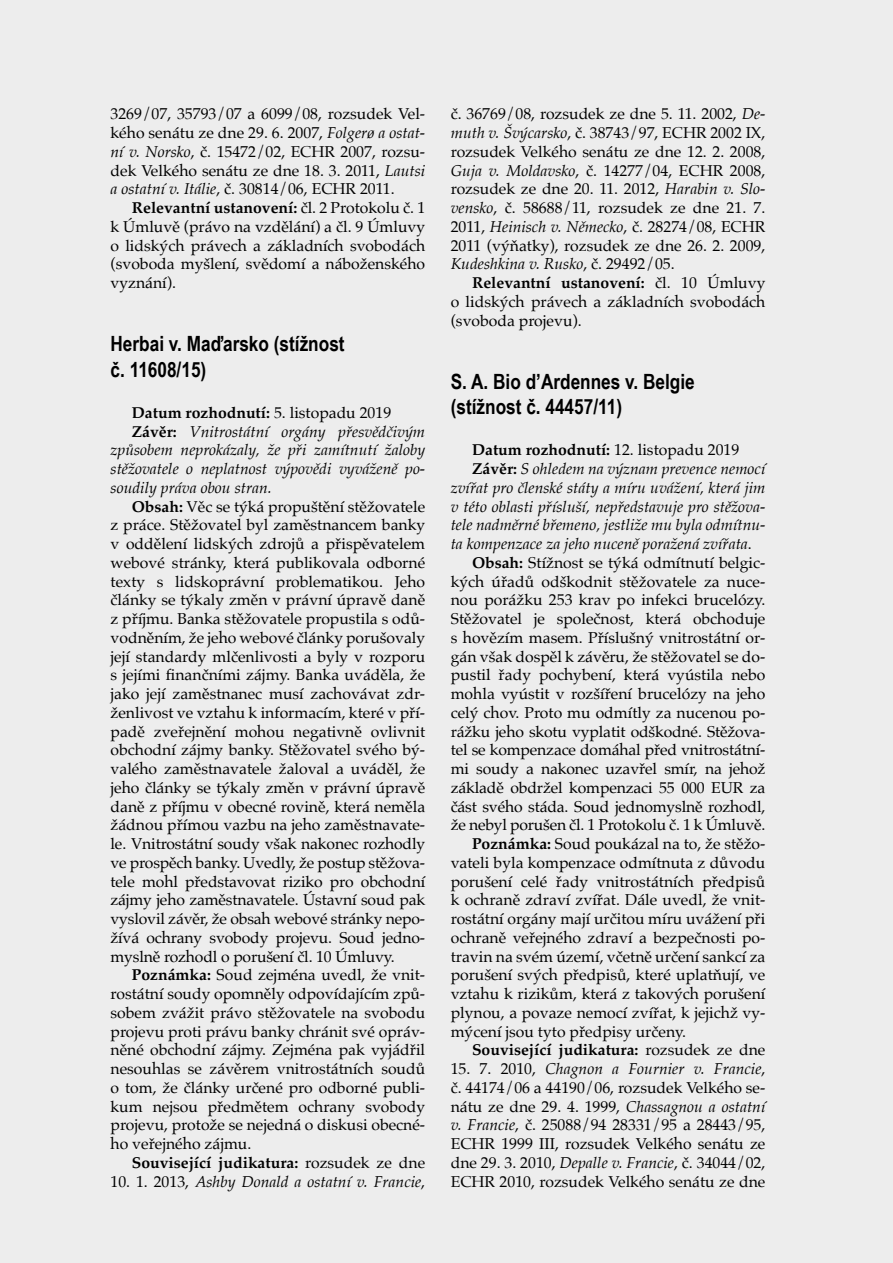
<style>
.page{position:relative;width:893px;height:1263px;background:#ededed}
.page>*{position:absolute;margin:0;border:0;box-sizing:border-box;transform-origin:0 0}
.titulek_14_17{font:700 21px/25.5px "Arial Narrow";color:#000}
.t1{font:15.75px/18.8px "Palatino";color:#000;text-align:justify}
.t2{font:italic 15.75px/18.8px "Palatino";color:#000;text-align:justify}
.t3{font:700 15.75px "Palatino";color:#000}
.s1{font-style:italic}
.s2{font-weight:700}
.s3{font-weight:400}
.s4{font-weight:700;font-style:normal}
.s5{font-style:normal}
</style>
<div class="page">
<p class="t1" style="left:111px;top:104px;width:316px">3269/07, 35793/07 a 6099/08, rozsudek Vel&shy;kého senátu ze dne 29. 6. 2007, <span class="s1">Folgerø a ostat&shy;ní v. Norsko</span>, č. 15472/02, ECHR 2007, rozsu&shy;dek Velkého senátu ze dne 18. 3. 2011, <span class="s1">Lautsi a ostatní v. Itálie</span>, č. 30814/06, ECHR 2011.</p>
<p class="t1" style="left:111px;top:198px;width:316px;text-indent:21px"><span class="s2">Relevantní ustanovení:</span> čl. 2 Protokolu č. 1 k Úmluvě (právo na vzdělání) a čl. 9 Úmluvy o lidských právech a základních svobodách (svoboda myšlení, svědomí a náboženského vyznání).</p>
<p class="titulek_14_17" style="left:111px;top:330px;width:236px">Herbai v. Maďarsko (stížnost č. 11608/15)</p>
<p class="t3" style="left:132px;top:399px;width:261px">Datum rozhodnutí: <span class="s3">5. listopadu 2019</span></p>
<p class="t2" style="left:111px;top:422px;width:316px;text-indent:21px"><span class="s4">Závěr:</span> Vnitrostátní orgány přesvědčivým způsobem neprokázaly, že při zamítnutí žaloby stěžovatele o neplatnost výpovědi vyváženě po&shy;soudily práva obou stran.</p>
<p class="t1" style="left:111px;top:497px;width:316px;text-indent:21px"><span class="s2">Obsah:</span> Věc se týká propuštění stěžovatele z práce. Stěžovatel byl zaměstnancem banky v oddělení lidských zdrojů a přispěvatelem webové stránky, která publikovala odborné texty s lidskoprávní problematikou. Jeho články se týkaly změn v právní úpravě daně z příjmu. Banka stěžovatele propustila s odů&shy;vodněním, že jeho webové články porušovaly její standardy mlčenlivosti a byly v rozporu s jejími finančními zájmy. Banka uváděla, že jako její zaměstnanec musí zachovávat zdr&shy;ženlivost ve vztahu k informacím, které v pří&shy;padě zveřejnění mohou negativně ovlivnit obchodní zájmy banky. Stěžovatel svého bý&shy;valého zaměstnavatele žaloval a uváděl, že jeho články se týkaly změn v právní úpravě daně z příjmu v obecné rovině, která neměla žádnou přímou vazbu na jeho zaměstnavate&shy;le. Vnitrostátní soudy však nakonec rozhodly ve prospěch banky. Uvedly, že postup stěžova&shy;tele mohl představovat riziko pro obchodní zájmy jeho zaměstnavatele. Ústavní soud pak vyslovil závěr, že obsah webové stránky nepo&shy;žívá ochrany svobody projevu. Soud jedno&shy;myslně rozhodl o porušení čl. 10 Úmluvy.</p>
<p class="t1" style="left:111px;top:965px;width:316px;text-indent:21px"><span class="s2">Poznámka:</span> Soud zejména uvedl, že vnit&shy;rostátní soudy opomněly odpovídajícím způ&shy;sobem zvážit právo stěžovatele na svobodu projevu proti právu banky chránit své opráv&shy;něné obchodní zájmy. Zejména pak vyjádřil nesouhlas se závěrem vnitrostátních soudů o tom, že články určené pro odborné publi&shy;kum nejsou předmětem ochrany svobody projevu, protože se nejedná o diskusi obecné&shy;ho veřejného zájmu.</p>
<p class="t3" style="left:132px;top:1149px;width:295px">Související judikatura: <span class="s3">rozsudek ze dne</span></p>
<p class="t2" style="left:111px;top:1172px;width:316px"><span class="s5">10. 1. 2013,</span> Ashby Donald a ostatní v. Francie<span class="s5">,</span></p>
<p class="t1" style="left:451px;top:104px;width:316px">č. 36769/08, rozsudek ze dne 5. 11. 2002, <span class="s1">De&shy;muth v. Švýcarsko</span>, č. 38743/97, ECHR 2002 IX, rozsudek Velkého senátu ze dne 12. 2. 2008, <span class="s1">Guja v. Moldavsko</span>, č. 14277/04, ECHR 2008, rozsudek ze dne 20. 11. 2012, <span class="s1">Harabin v. Slo&shy;vensko</span>, č. 58688/11, rozsudek ze dne 21. 7.<br>2011, <span class="s1">Heinisch v. Německo</span>, č. 28274/08, ECHR 2011 (výňatky), rozsudek ze dne 26. 2. 2009, <span class="s1">Kudeshkina v. Rusko</span>, č. 29492/05.</p>
<p class="t1" style="left:451px;top:273px;width:316px;text-indent:21px"><span class="s2">Relevantní ustanovení:</span> čl. 10 Úmluvy o lidských právech a základních svobodách (svoboda projevu).</p>
<p class="titulek_14_17" style="left:451px;top:367px;width:246px">S. A. Bio d’Ardennes v. Belgie (stížnost č. 44457/11)</p>
<p class="t3" style="left:472px;top:436px;width:269px">Datum rozhodnutí: <span class="s3">12. listopadu 2019</span></p>
<p class="t2" style="left:451px;top:459px;width:316px;text-indent:21px"><span class="s4">Závěr:</span> S ohledem na význam prevence nemocí zvířat pro členské státy a míru uvážení, která jim v této oblasti přísluší, nepředstavuje pro stěžova&shy;tele nadměrné břemeno, jestliže mu byla odmítnu&shy;ta kompenzace za jeho nuceně poražená zvířata<span class="s5">.</span></p>
<p class="t1" style="left:451px;top:553px;width:316px;text-indent:21px"><span class="s2">Obsah:</span> Stížnost se týká odmítnutí belgic&shy;kých úřadů odškodnit stěžovatele za nuce&shy;nou porážku 253 krav po infekci brucelózy.<br>Stěžovatel je společnost, která obchoduje s hovězím masem. Příslušný vnitrostátní or&shy;gán však dospěl k závěru, že stěžovatel se do&shy;pustil řady pochybení, která vyústila nebo mohla vyústit v rozšíření brucelózy na jeho celý chov. Proto mu odmítly za nucenou po&shy;rážku jeho skotu vyplatit odškodné. Stěžova&shy;tel se kompenzace domáhal před vnitrostátní&shy;mi soudy a nakonec uzavřel smír, na jehož základě obdržel kompenzaci 55 000 EUR za část svého stáda. Soud jednomyslně rozhodl, že nebyl porušen čl. 1 Protokolu č. 1 k Úmluvě.</p>
<p class="t1" style="left:451px;top:834px;width:316px;text-indent:21px"><span class="s2">Poznámka:</span> Soud poukázal na to, že stěžo&shy;vateli byla kompenzace odmítnuta z důvodu porušení celé řady vnitrostátních předpisů k ochraně zdraví zvířat. Dále uvedl, že vnit&shy;rostátní orgány mají určitou míru uvážení při ochraně veřejného zdraví a bezpečnosti po&shy;travin na svém území, včetně určení sankcí za porušení svých předpisů, které uplatňují, ve vztahu k rizikům, která z takových porušení plynou, a povaze nemocí zvířat, k jejichž vy&shy;mýcení jsou tyto předpisy určeny.</p>
<p class="t3" style="left:472px;top:1036px;width:295px">Související judikatura: <span class="s3">rozsudek ze dne</span></p>
<p class="t1" style="left:451px;top:1059px;width:316px">15. 7. 2010, <span class="s1">Chagnon a Fournier v. Francie</span>, č. 44174/06 a 44190/06, rozsudek Velkého se&shy;nátu ze dne 29. 4. 1999, <span class="s1">Chassagnou a ostatní v. Francie</span>, č. 25088/94 28331/95 a 28443/95, ECHR 1999 III, rozsudek Velkého senátu ze dne 29. 3. 2010, <span class="s1">Depalle v. Francie</span>, č. 34044/02, ECHR 2010, rozsudek Velkého senátu ze dne</p>
</div>
